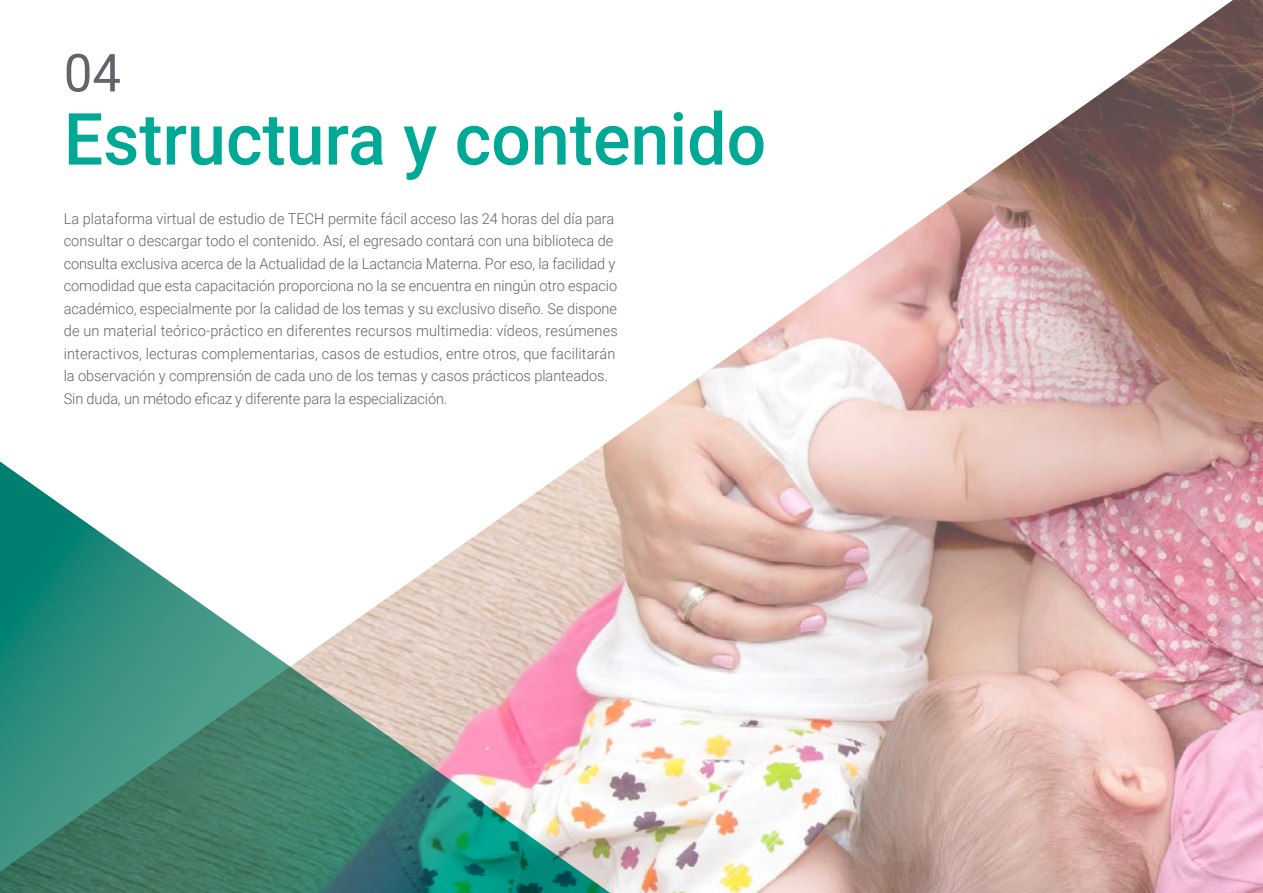
<style>
.page{position:relative;width:1263px;height:893px;background:#fff}
.page>*{position:absolute;margin:0;border:0;box-sizing:border-box;transform-origin:0 0}
.t1{font:500 72px "Roboto";color:#00a996}
.t2{font:52.5px "Roboto";color:#61646a}
.t3{font:300 15px/22.5px "Roboto";letter-spacing:-.005em;color:#61646a}
</style>
<div class="page">
<img style="left:602px;top:0;width:661px;height:893px">
<svg style="left:0;top:446px;width:640px;height:447px"></svg>
<h2 class="t2" style="left:64px;top:36px;width:59px">04</h2>
<h1 class="t1" style="left:64px;top:89px;width:704px">Estructura y contenido</h1>
<p class="t3" style="left:64px;top:207px;width:555px">La plataforma virtual de estudio de TECH permite fácil acceso las 24 horas del día para consultar o descargar todo el contenido. Así, el egresado contará con una biblioteca de consulta exclusiva acerca de la Actualidad de la Lactancia Materna. Por eso, la facilidad y comodidad que esta capacitación proporciona no la se encuentra en ningún otro espacio académico, especialmente por la calidad de los temas y su exclusivo diseño. Se dispone de un material teórico-práctico en diferentes recursos multimedia: vídeos, resúmenes interactivos, lecturas complementarias, casos de estudios, entre otros, que facilitarán la observación y comprensión de cada uno de los temas y casos prácticos planteados.<br>Sin duda, un método eficaz y diferente para la especialización.</p>
</div>
